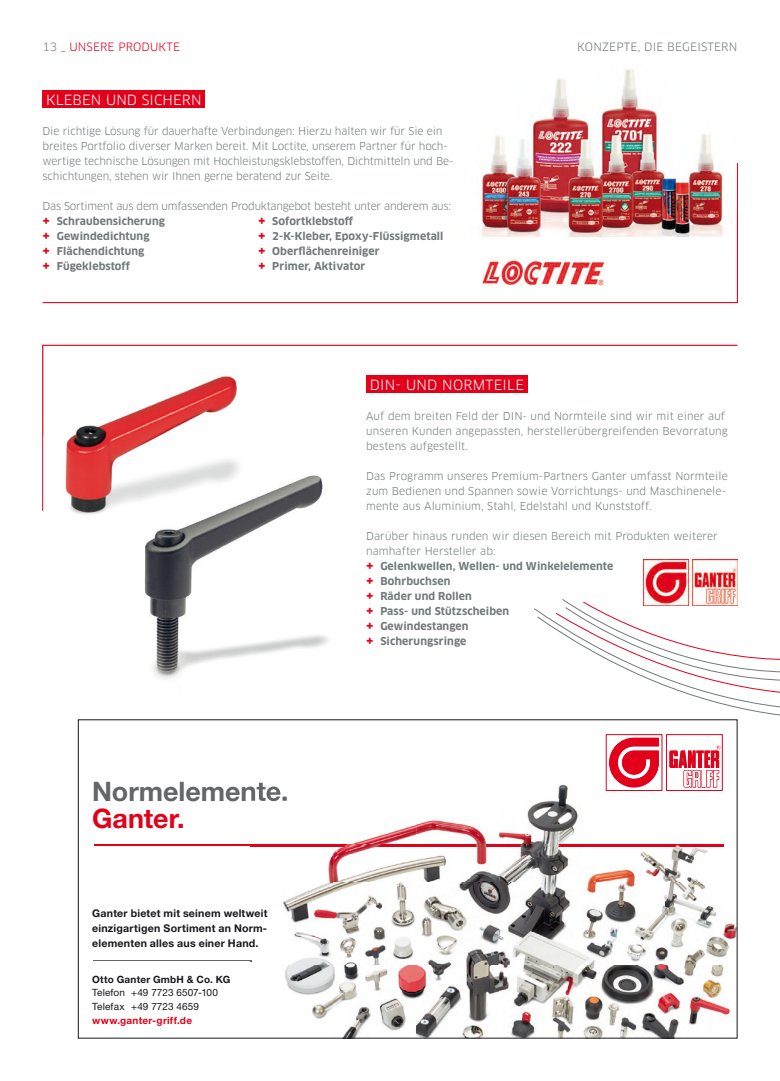
<style>
.page{position:relative;width:780px;height:1081px;background:#fff}
.page>*{position:absolute;margin:0;border:0;box-sizing:border-box;transform-origin:0 0}
.t1{font:700 26.88px/26.9px "Helvetica Neue LT Pro";color:#646567}
.rubrik-produkte-abs{font:13.75px "Clan OT";letter-spacing:.01em;color:#fff}
.t2{font:11.25px "Clan OT";letter-spacing:.015em;color:#72797a}
.t3{font:11.25px "Clan OT";letter-spacing:.01em;color:#e2001a}
.t4{font:10.62px/15px "Clan OT";letter-spacing:-.005em;color:#72797a}
.t5{font:700 10.62px "Clan OT";letter-spacing:.01em;color:#72797a}
.t6{font:700 10.62px/15px "Helvetica Neue LT Pro";letter-spacing:.02em;color:#1a171c;text-align:justify}
.t7{font:10px/13.8px "Helvetica Neue LT Pro";letter-spacing:.01em;color:#1a171c}
.s1{color:#72797a}
.s2{font-size:12.5px;color:#e2001a}
.s3{color:#e2001a}
.s4{font-weight:700}
.s5{font-weight:700;color:#e2001a}
</style>
<div class="page">
<svg style="left:555px;top:163px;width:225px;height:553px"></svg>
<img style="left:491px;top:69px;width:223px;height:94px">
<div style="left:43px;top:91px;width:162px;height:17px;background:#e2001a"></div>
<svg style="left:42px;top:163px;width:695px;height:140px"></svg>
<svg style="left:42px;top:345px;width:695px;height:166px"></svg>
<div style="left:366px;top:376px;width:161px;height:17px;background:#e2001a"></div>
<img style="left:126px;top:466px;width:228px;height:213px">
<img style="left:643px;top:560px;width:94px;height:45px">
<img style="left:482px;top:258px;width:122px;height:27px">
<hr style="left:95px;top:845px;width:628px;height:1px;background:#e2001a">
<hr style="left:93px;top:960px;width:158px;height:1px;background:#646567">
<img style="left:250px;top:734px;width:485px;height:302px">
<img style="left:250px;top:845px;width:473px;height:1px">
<img style="left:605px;top:734px;width:57px;height:57px">
<img style="left:606px;top:735px;width:55px;height:55px">
<img style="left:609px;top:738px;width:50px;height:49px">
<img style="left:666px;top:734px;width:56px;height:57px">
<img style="left:667px;top:735px;width:54px;height:55px">
<svg style="left:669px;top:745px;width:51px;height:42px"></svg>
<img style="left:250px;top:781px;width:37px;height:20px">
<p class="t3" style="left:43px;top:41px;width:139px"><span class="s1">13</span> _ UNSERE PRODUKTE</p>
<p class="t2" style="left:577px;top:41px;width:162px">KONZEPTE, DIE BEGEISTERN</p>
<p class="rubrik-produkte-abs" style="left:46px;top:92px;width:157px">KLEBEN UND SICHERN</p>
<p class="t4" style="left:43px;top:124px;width:412px">Die richtige Lösung für dauerhafte Verbindungen: Hierzu halten wir für Sie ein breites Portfolio diverser Marken bereit. Mit Loctite, unserem Partner für hoch&shy;wertige technische Lösungen mit Hochleistungsklebstoffen, Dichtmitteln und Be&shy;schichtungen, stehen wir Ihnen gerne beratend zur Seite.</p>
<p class="t4" style="left:43px;top:199px;width:410px">Das Sortiment aus dem umfassenden Produktangebot besteht unter anderem aus:</p>
<p class="t5" style="left:43px;top:215px;width:124px"><span class="s2">+</span> Schraubensicherung</p>
<p class="t5" style="left:43px;top:230px;width:109px"><span class="s2">+</span> Gewindedichtung</p>
<p class="t5" style="left:43px;top:245px;width:103px"><span class="s2">+</span> Flächendichtung</p>
<p class="t5" style="left:43px;top:260px;width:89px"><span class="s2">+</span> Fügeklebstoff</p>
<p class="t5" style="left:258px;top:215px;width:97px"><span class="s2">+</span> Sofortklebstoff</p>
<p class="t5" style="left:258px;top:230px;width:187px"><span class="s2">+</span> 2-K-Kleber, Epoxy-Flüssigmetall</p>
<p class="t5" style="left:258px;top:245px;width:123px"><span class="s2">+</span> Oberflächenreiniger</p>
<p class="t5" style="left:258px;top:260px;width:109px"><span class="s2">+</span> Primer, Aktivator</p>
<p class="t1" style="left:92px;top:777px;width:198px">Normelemente.<br><span class="s3">Ganter.</span></p>
<p class="t6" style="left:92px;top:905px;width:177px">Ganter bietet mit seinem weltweit einzig artigen Sortiment an Norm&shy;elementen alles aus einer Hand.</p>
<p class="t7" style="left:92px;top:972px;width:140px"><span class="s4">Otto Ganter GmbH &amp; Co. KG<br></span>Telefon +49 7723 6507-100<br>Telefax +49 7723 4659 <span class="s5">www.ganter-griff.de</span></p>
<p class="rubrik-produkte-abs" style="left:370px;top:377px;width:156px">DIN- UND NORMTEILE</p>
<p class="t4" style="left:366px;top:409px;width:363px">Auf dem breiten Feld der DIN- und Normteile sind wir mit einer auf unseren Kunden angepassten, herstellerübergreifenden Bevorratung bestens aufgestellt.</p>
<p class="t4" style="left:366px;top:469px;width:363px">Das Programm unseres Premium-Partners Ganter umfasst Normteile zum Bedienen und Spannen sowie Vorrichtungs- und Maschinenele&shy;mente aus Aluminium, Stahl, Edelstahl und Kunststoff.</p>
<p class="t4" style="left:366px;top:529px;width:353px">Darüber hinaus runden wir diesen Bereich mit Produkten weiterer namhafter Hersteller ab:</p>
<p class="t5" style="left:366px;top:560px;width:248px"><span class="s2">+</span> Gelenkwellen, Wellen- und Winkelelemente</p>
<p class="t5" style="left:366px;top:575px;width:86px"><span class="s2">+</span> Bohrbuchsen</p>
<p class="t5" style="left:366px;top:590px;width:107px"><span class="s2">+</span> Räder und Rollen</p>
<p class="t5" style="left:366px;top:605px;width:145px"><span class="s2">+</span> Pass- und Stützscheiben</p>
<p class="t5" style="left:366px;top:620px;width:104px"><span class="s2">+</span> Gewindestangen</p>
<p class="t5" style="left:366px;top:635px;width:102px"><span class="s2">+</span> Sicherungsringe</p>
</div>
